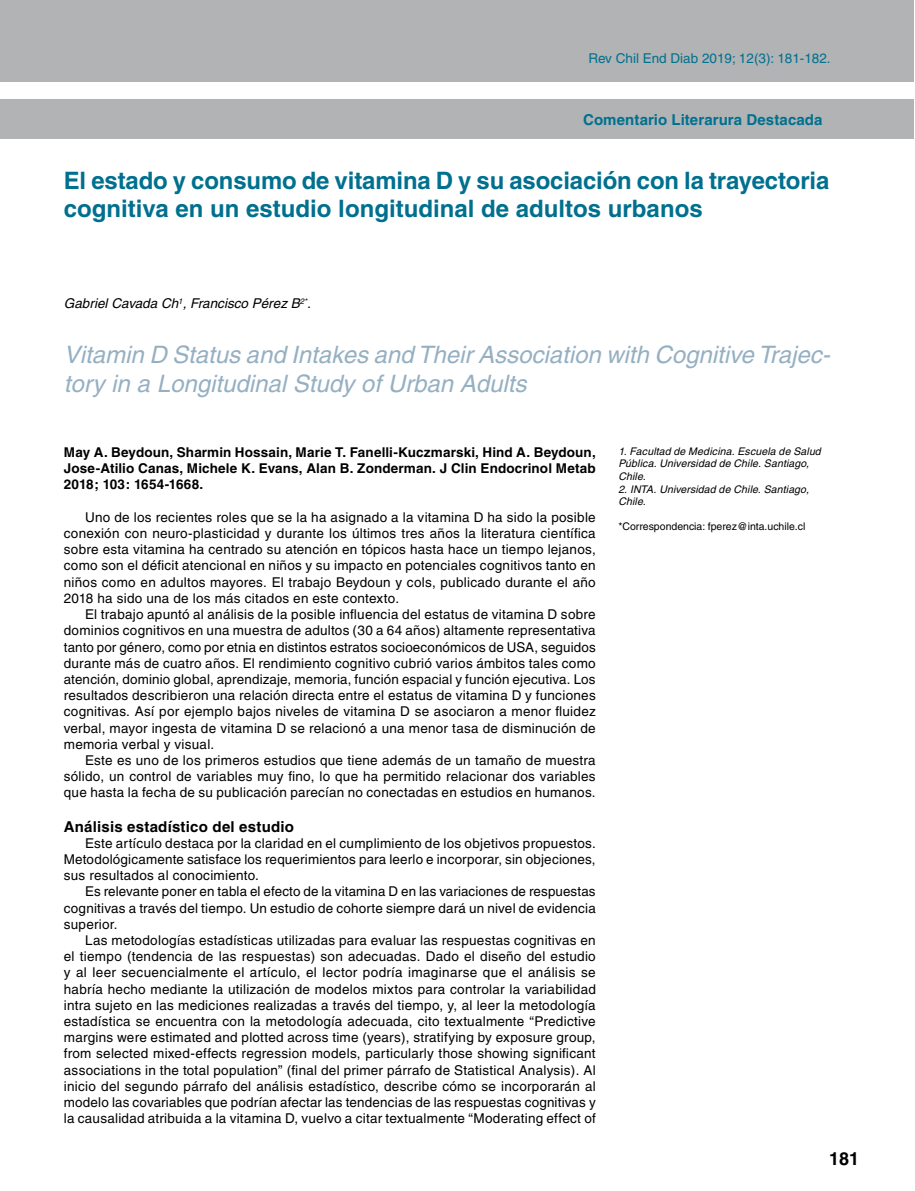
<style>
.page{position:relative;width:915px;height:1191px;background:#fff}
.page>*{position:absolute;margin:0;border:0;box-sizing:border-box;transform-origin:0 0}
.t1{font:700 24px/28.8px "Helvetica";letter-spacing:-.005em;color:#00708f}
.t2{font:italic 24px/28.8px "Helvetica";color:#95b0c2}
.t3{font:700 18px "Helvetica";color:#000}
.t4{font:700 15px "Helvetica";letter-spacing:.005em;color:#00708f}
.t5{font:700 15px "Helvetica";letter-spacing:.015em;color:#000}
.t6{font:13.5px/16.2px "Helvetica";letter-spacing:.02em;color:#000;text-align:justify}
.t7{font:700 13.5px/16.2px "Helvetica";letter-spacing:.01em;color:#000;text-align:justify}
.t8{font:italic 13.5px "Helvetica";color:#000}
.t9{font:13.5px "Helvetica";color:#00708f}
.t10{font:italic 10.5px/12.6px "Helvetica";letter-spacing:.015em;color:#000}
.t11{font:10.5px "Helvetica";color:#000}
</style>
<div class="page">
<div style="left:0;top:0;width:913px;height:81px;background:#b1b3b4"></div>
<div style="left:0;top:99px;width:913px;height:40px;background:#b1b3b4"></div>
<p class="t9" style="left:588px;top:51px;width:244px">Rev Chil End Diab 2019; 12(3): 181-182.</p>
<p class="t4" style="left:583px;top:111px;width:241px">Comentario Literarura Destacada</p>
<h1 class="t1" style="left:64px;top:165px;width:766px">El estado y consumo de vitamina D y su asociación con la trayectoria cognitiva en un estudio longitudinal de adultos urbanos</h1>
<p class="t8" style="left:64px;top:296px;width:249px">Gabriel Cavada Ch<sup>1</sup>, Francisco Pérez B<sup>2*</sup>.</p>
<h1 class="t2" style="left:64px;top:340px;width:767px">Vitamin D Status and Intakes and Their Association with Cognitive Trajec&shy;tory in a Longitudinal Study of Urban Adults</h1>
<p class="t7" style="left:64px;top:444px;width:533px">May A. Beydoun, Sharmin Hossain, Marie T. Fanelli-Kuczmarski, Hind A. Beydoun, Jose-Atilio Canas, Michele K. Evans, Alan B. Zonderman. J Clin Endocrinol Metab 2018; 103: 1654-1668.</p>
<p class="t6" style="left:64px;top:509px;width:533px;text-indent:21px">Uno de los recientes roles que se la ha asignado a la vitamina D ha sido la posible conexión con neuro-plasticidad y durante los últimos tres años la literatura científica sobre esta vitamina ha centrado su atención en tópicos hasta hace un tiempo lejanos, como son el déficit atencional en niños y su impacto en potenciales cognitivos tanto en niños como en adultos mayores. El trabajo Beydoun y cols, publicado durante el año 2018 ha sido una de los más citados en este contexto.</p>
<p class="t6" style="left:64px;top:606px;width:533px;text-indent:21px">El trabajo apuntó al análisis de la posible influencia del estatus de vitamina D sobre dominios cognitivos en una muestra de adultos (30 a 64 años) altamente representativa tanto por género, como por etnia en distintos estratos socioeconómicos de USA, seguidos durante más de cuatro años. El rendimiento cognitivo cubrió varios ámbitos tales como atención, dominio global, aprendizaje, memoria, función espacial y función ejecutiva. Los resultados describieron una relación directa entre el estatus de vitamina D y funciones cognitivas. Así por ejemplo bajos niveles de vitamina D se asociaron a menor fluidez verbal, mayor ingesta de vitamina D se relacionó a una menor tasa de disminución de memoria verbal y visual.</p>
<p class="t6" style="left:64px;top:752px;width:533px;text-indent:21px">Este es uno de los primeros estudios que tiene además de un tamaño de muestra sólido, un control de variables muy fino, lo que ha permitido relacionar dos variables que hasta la fecha de su publicación parecían no conectadas en estudios en humanos.</p>
<p class="t5" style="left:64px;top:817px;width:231px">Análisis estadístico del estudio</p>
<p class="t6" style="left:64px;top:835px;width:533px;text-indent:21px">Este artículo destaca por la claridad en el cumplimiento de los objetivos propuestos.<br>Metodológicamente satisface los requerimientos para leerlo e incorporar, sin objeciones, sus resultados al conocimiento.</p>
<p class="t6" style="left:64px;top:883px;width:533px;text-indent:21px">Es relevante poner en tabla el efecto de la vitamina D en las variaciones de respuestas cognitivas a través del tiempo. Un estudio de cohorte siempre dará un nivel de evidencia superior.</p>
<p class="t6" style="left:64px;top:932px;width:533px;text-indent:21px">Las metodologías estadísticas utilizadas para evaluar las respuestas cognitivas en el tiempo (tendencia de las respuestas) son adecuadas. Dado el diseño del estudio y al leer secuencialmente el artículo, el lector podría imaginarse que el análisis se habría hecho mediante la utilización de modelos mixtos para controlar la variabilidad intra sujeto en las mediciones realizadas a través del tiempo, y, al leer la metodología estadística se encuentra con la metodología adecuada, cito textualmente “Predictive margins were estimated and plotted across time (years), stratifying by exposure group, from selected mixed-effects regression models, particularly those showing significant associations in the total population” (final del primer párrafo de Statistical Analysis). Al inicio del segundo párrafo del análisis estadístico, describe cómo se incorporarán al modelo las covariables que podrían afectar las tendencias de las respuestas cognitivas y la causalidad atribuida a la vitamina D, vuelvo a citar textualmente “Moderating effect of</p>
<p class="t10" style="left:618px;top:445px;width:204px">1. Facultad de Medicina. Escuela de Salud<br>Pública. Universidad de Chile. Santiago,<br>Chile.</p>
<p class="t10" style="left:618px;top:482px;width:192px">2. INTA. Universidad de Chile. Santiago,<br>Chile.</p>
<p class="t11" style="left:618px;top:520px;width:188px">*Correspondencia: fperez@inta.uchile.cl</p>
<h2 class="t3" style="left:828px;top:1148px;width:31px">181</h2>
</div>
